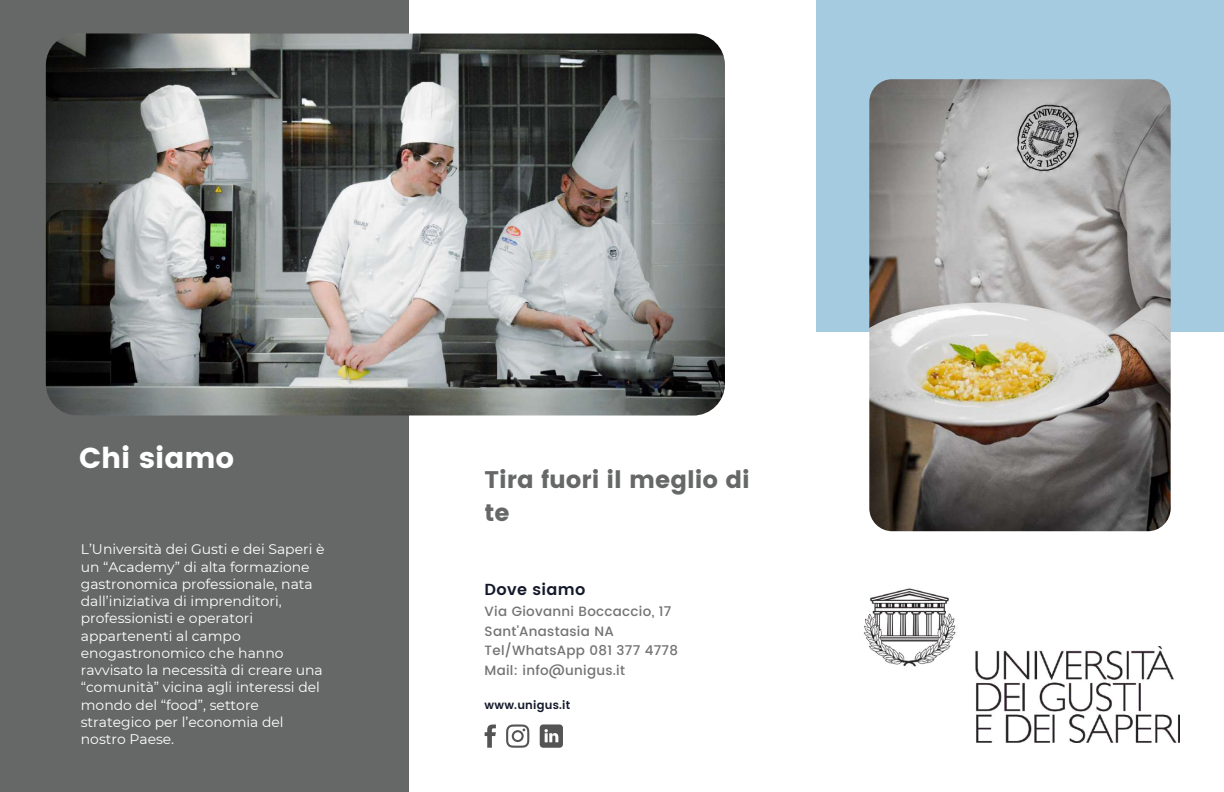
<style>
.page{position:relative;width:1224px;height:792px;background:#fff}
.page>*{position:absolute;margin:0;border:0;box-sizing:border-box;transform-origin:0 0}
.t1{font:28.8px "Poppins";color:#fff}
.t2{font:24px/33px "Poppins";color:#666767}
.t3{font:600 16px "Poppins";letter-spacing:.02em;color:#13182b}
.t4{font:13.9px/17.2px "Montserrat";color:#fff}
.t5{font:500 13.5px/19.5px "Poppins";letter-spacing:.02em;color:#737373}
.t6{font:600 11.5px "Poppins";letter-spacing:.02em;color:#13182b}
</style>
<div class="page">
<div style="left:816px;top:0;width:408px;height:332px;background:#a5cbe1"></div>
<div style="left:0;top:0;width:408px;height:792px;background:#666767"></div>
<svg style="left:46px;top:34px;width:679px;height:381px;background:#777877"></svg>
<img style="left:869px;top:79px;width:302px;height:452px;border-radius:23px">
<img style="left:863px;top:588px;width:93px;height:79px">
<img style="left:975px;top:646px;width:204px;height:96px">
<svg style="left:506px;top:724px;width:23px;height:24px"></svg>
<svg style="left:485px;top:725px;width:11px;height:23px"></svg>
<svg style="left:540px;top:724px;width:23px;height:24px"></svg>
<h1 class="t1" style="left:79px;top:441px;width:157px">Chi siamo</h1>
<p class="t4" style="left:81px;top:541px;width:245px">L’Università dei Gusti e dei Saperi è un “Academy” di alta formazione gastronomica professionale, nata dall’iniziativa di imprenditori, professionisti e operatori appartenenti al campo enogastronomico che hanno ravvisato la necessità di creare una “comunità” vicina agli interessi del mondo del “food”, settore strategico per l’economia del nostro Paese.</p>
<h2 class="t2" style="left:485px;top:464px;width:267px">Tira fuori il meglio di te</h2>
<p class="t3" style="left:485px;top:580px;width:102px">Dove siamo</p>
<p class="t5" style="left:485px;top:602px;width:195px">Via Giovanni Boccaccio, 17<br>Sant'Anastasia NA<br>Tel/WhatsApp 081 377 4778<br>Mail: info@unigus.it</p>
<p class="t6" style="left:485px;top:699px;width:87px">www.unigus.it</p>
</div>
